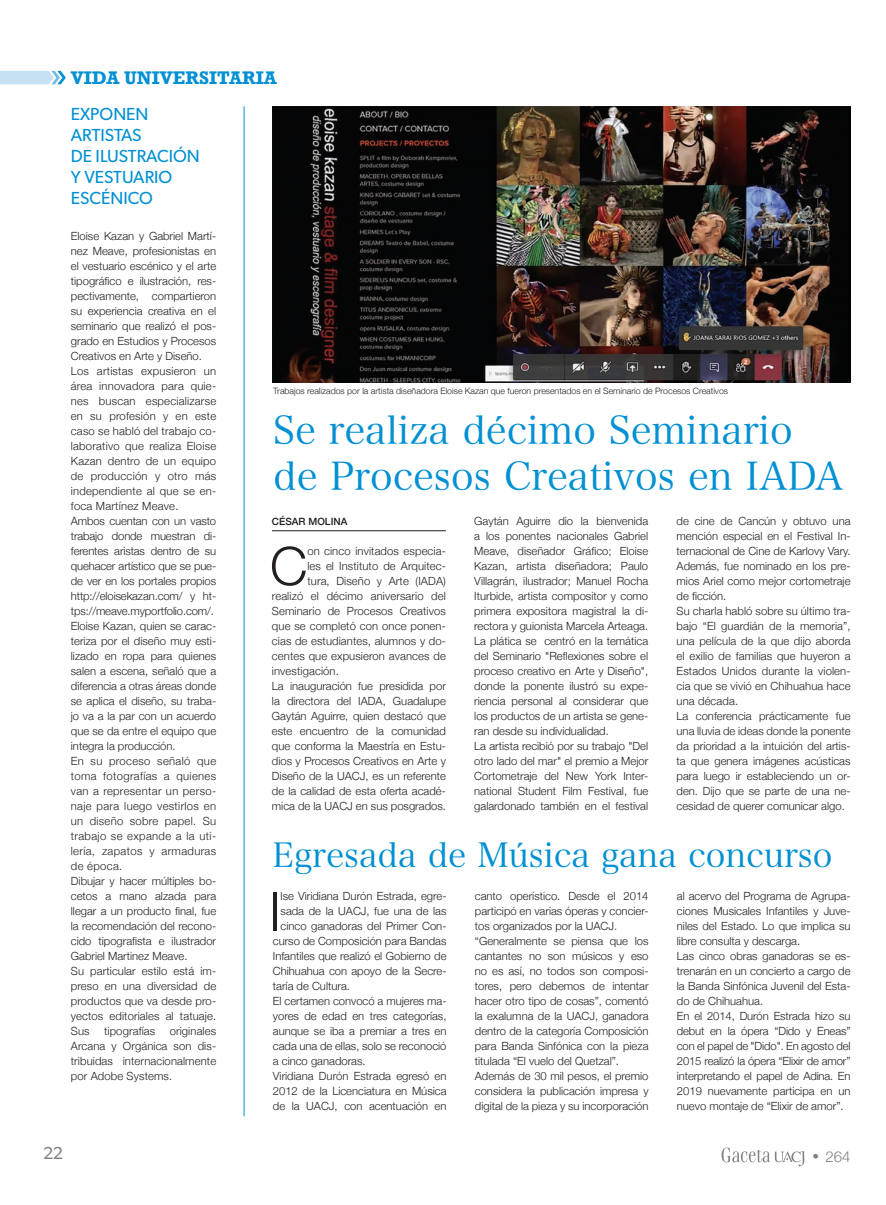
<style>
.page{position:relative;width:886px;height:1205px;background:#fff}
.page>*{position:absolute;margin:0;border:0;box-sizing:border-box;transform-origin:0 0}
.Texto{font:300 53.25px "Helvetica Neue";color:#231f20}
.Cabeza_principal{font:38.75px "Hira Min Pro N W3";color:#0090d3}
.Cabeza_secundaria{font:33.75px "Hira Min Pro N W3";color:#0090d3}
.t1{font:700 18.75px "Rockwell";color:#0090d3}
.Cabeza_columna{font:17.5px "Gibson";color:#0090d3}
.t2{font:17.5px "Gibson";color:#808285}
.t3{font:300 15px "Helvetica Neue";color:#808285}
.Texto-2{font:300 11.25px/15px "Helvetica Neue";color:#231f20;text-align:justify}
.Firma_nota{font:500 10px "Helvetica Neue";color:#231f20}
.Pie_de_foto{font:300 8.75px "Helvetica Neue";color:#231f20}
.s1{font-family:"Futura";font-weight:500;font-stretch:condensed}
</style>
<div class="page">
<svg style="left:721px;top:1147px;width:83px;height:19px"></svg>
<hr style="left:244px;top:106px;width:1px;height:1010px;background:#0090d3">
<svg style="left:0;top:71px;width:66px;height:13px"></svg>
<img style="left:273px;top:106px;width:577px;height:276px">
<hr style="left:272px;top:530px;width:174px;height:1px;background:#231f20">
<p class="t1" style="left:71px;top:66px;width:208px">VIDA UNIVERSITARIA</p>
<p class="Cabeza_columna" style="left:71px;top:104px;width:79px">EXPONEN</p>
<p class="Cabeza_columna" style="left:71px;top:125px;width:72px">ARTISTAS</p>
<p class="Cabeza_columna" style="left:71px;top:146px;width:131px">DE ILUSTRACIÓN</p>
<p class="Cabeza_columna" style="left:71px;top:167px;width:103px">Y VESTUARIO</p>
<p class="Cabeza_columna" style="left:71px;top:188px;width:83px">ESCÉNICO</p>
<p class="Texto-2" style="left:71px;top:228px;width:147px">Eloise Kazan y Gabriel Martí&shy;nez Meave, profesionistas en el vestuario escénico y el arte tipográfico e ilustración, res&shy;pectivamente, compartieron su experiencia creativa en el seminario que realizó el pos&shy;grado en Estudios y Procesos Creativos en Arte y Diseño.</p>
<p class="Texto-2" style="left:71px;top:363px;width:147px">Los artistas expusieron un área innovadora para quie&shy;nes buscan especializarse en su profesión y en este caso se habló del trabajo co&shy;laborativo que realiza Eloise Kazan dentro de un equipo de producción y otro más independiente al que se en&shy;foca Martínez Meave.</p>
<p class="Texto-2" style="left:71px;top:513px;width:147px">Ambos cuentan con un vasto trabajo donde muestran di&shy;ferentes aristas dentro de su quehacer artístico que se pue&shy;de ver en los portales propios http://eloisekazan.com/ y ht&shy;tps://meave.myportfolio.com/.</p>
<p class="Texto-2" style="left:71px;top:618px;width:147px">Eloise Kazan, quien se carac&shy;teriza por el diseño muy esti&shy;lizado en ropa para quienes salen a escena, señaló que a diferencia a otras áreas donde se aplica el diseño, su traba&shy;jo va a la par con un acuerdo que se da entre el equipo que integra la producción.</p>
<p class="Texto-2" style="left:71px;top:753px;width:147px">En su proceso señaló que toma fotografías a quienes van a representar un perso&shy;naje para luego vestirlos en un diseño sobre papel. Su trabajo se expande a la uti&shy;lería, zapatos y armaduras de época.</p>
<p class="Texto-2" style="left:71px;top:873px;width:147px">Dibujar y hacer múltiples bo&shy;cetos a mano alzada para llegar a un producto final, fue la recomendación del recono&shy;cido tipografista e ilustrador Gabriel Martinez Meave.</p>
<p class="Texto-2" style="left:71px;top:962px;width:147px">Su particular estilo está im&shy;preso en una diversidad de productos que va desde pro&shy;yectos editoriales al tatuaje.<br>Sus</p>
<p class="Texto-2" style="left:104px;top:1022px;width:53px">tipografías</p>
<p class="Texto-2" style="left:71px;top:1022px;width:147px;text-indent:99px">originales Arcana y Orgánica son dis&shy;tribuidas internacionalmente por Adobe Systems.</p>
<p class="Pie_de_foto" style="left:273px;top:384px;width:456px">Trabajos realizados por la artista diseñadora Eloise Kazan que fueron presentados en el Seminario de Procesos Creativos</p>
<p class="Cabeza_principal" style="left:273px;top:397px;width:521px">Se realiza décimo Seminario</p>
<p class="Cabeza_principal" style="left:273px;top:443px;width:572px">de Procesos Creativos en IADA</p>
<p class="Firma_nota" style="left:272px;top:513px;width:77px">CÉSAR MOLINA</p>
<p class="Texto" style="left:270px;top:523px;width:39px">C</p>
<p class="Texto-2" style="left:307px;top:543px;width:140px">on cinco invitados especia-</p>
<p class="Texto-2" style="left:307px;top:558px;width:140px">les el Instituto de Arquitec-</p>
<p class="Texto-2" style="left:307px;top:573px;width:140px">tura, Diseño y Arte (IADA)</p>
<p class="Texto-2" style="left:272px;top:588px;width:175px">realizó el décimo aniversario del</p>
<p class="Texto-2" style="left:272px;top:603px;width:175px">Seminario de Procesos Creativos</p>
<p class="Texto-2" style="left:272px;top:618px;width:175px">que se completó con once ponen-</p>
<p class="Texto-2" style="left:272px;top:633px;width:175px">cias de estudiantes, alumnos y do-</p>
<p class="Texto-2" style="left:272px;top:648px;width:175px">centes que expusieron avances de</p>
<p class="Texto-2" style="left:272px;top:663px;width:68px">investigación.</p>
<p class="Texto-2" style="left:272px;top:678px;width:175px">La inauguración fue presidida por la directora del IADA, Guadalupe Gaytán Aguirre, quien destacó que este encuentro de la comunidad que conforma la Maestría en Estu&shy;dios y Procesos Creativos en Arte y Diseño de la UACJ, es un referente de la calidad de esta oferta acadé&shy;mica de la UACJ en sus posgrados.</p>
<p class="Texto-2" style="left:474px;top:513px;width:175px">Gaytán Aguirre dio la bienvenida a los ponentes nacionales Gabriel Meave, diseñador Gráfico; Eloise Kazan, artista diseñadora; Paulo Villagrán, ilustrador; Manuel Rocha Iturbide, artista compositor y como primera expositora magistral la di&shy;rectora y guionista Marcela Arteaga.</p>
<p class="Texto-2" style="left:474px;top:633px;width:175px">La plática se centró en la temática del Seminario "Reflexiones sobre el proceso creativo en Arte y Diseño", donde la ponente ilustró su expe&shy;riencia personal al considerar que los productos de un artista se gene&shy;ran desde su individualidad.</p>
<p class="Texto-2" style="left:474px;top:738px;width:175px">La artista recibió por su trabajo "Del otro lado del mar" el premio a Mejor Cortometraje del New York Inter&shy;national Student Film Festival, fue galardonado también en el festival</p>
<p class="Texto-2" style="left:676px;top:513px;width:175px">de cine de Cancún y obtuvo una mención especial en el Festival In&shy;ternacional de Cine de Karlovy Vary.<br>Además, fue nominado en los pre&shy;mios Ariel como mejor cortometraje de ficción.</p>
<p class="Texto-2" style="left:676px;top:603px;width:175px">Su charla habló sobre su último tra&shy;bajo “El guardián de la memoria”, una película de la que dijo aborda el exilio de familias que huyeron a Estados Unidos durante la violen&shy;cia que se vivió en Chihuahua hace una década.</p>
<p class="Texto-2" style="left:676px;top:707px;width:175px">La conferencia prácticamente fue una lluvia de ideas donde la ponente da prioridad a la intuición del artis&shy;ta que genera imágenes acústicas para luego ir estableciendo un or&shy;den. Dijo que se parte de una ne&shy;cesidad de querer comunicar algo.</p>
<p class="Cabeza_secundaria" style="left:273px;top:826px;width:561px">Egresada de Música gana concurso</p>
<p class="Texto" style="left:269px;top:868px;width:13px">I</p>
<p class="Texto-2" style="left:281px;top:888px;width:167px">lse Viridiana Durón Estrada, egre-</p>
<p class="Texto-2" style="left:281px;top:903px;width:167px">sada de la UACJ, fue una de las</p>
<p class="Texto-2" style="left:281px;top:918px;width:167px">cinco ganadoras del Primer Con-</p>
<p class="Texto-2" style="left:273px;top:933px;width:175px">curso de Composición para Bandas</p>
<p class="Texto-2" style="left:273px;top:948px;width:175px">Infantiles que realizó el Gobierno de</p>
<p class="Texto-2" style="left:273px;top:963px;width:175px">Chihuahua con apoyo de la Secre-</p>
<p class="Texto-2" style="left:273px;top:978px;width:79px">taría de Cultura.</p>
<p class="Texto-2" style="left:273px;top:993px;width:175px">El certamen convocó a mujeres ma&shy;yores de edad en tres categorías, aunque se iba a premiar a tres en cada una de ellas, solo se reconoció a cinco ganadoras.</p>
<p class="Texto-2" style="left:273px;top:1068px;width:175px">Viridiana Durón Estrada egresó en 2012 de la Licenciatura en Música de la UACJ, con acentuación en</p>
<p class="Texto-2" style="left:475px;top:888px;width:175px">canto operístico. Desde el 2014 participó en varias óperas y concier&shy;tos organizados por la UACJ.</p>
<p class="Texto-2" style="left:475px;top:933px;width:175px">“Generalmente se piensa que los cantantes no son músicos y eso no es así, no todos son composi&shy;tores, pero debemos de intentar hacer otro tipo de cosas”, comentó la exalumna de la UACJ, ganadora dentro de la categoría Composición para Banda Sinfónica con la pieza titulada “El vuelo del Quetzal”.</p>
<p class="Texto-2" style="left:475px;top:1068px;width:175px">Además de 30 mil pesos, el premio considera la publicación impresa y digital de la pieza y su incorporación</p>
<p class="Texto-2" style="left:677px;top:888px;width:175px">al acervo del Programa de Agrupa&shy;ciones Musicales Infantiles y Juve&shy;niles del Estado. Lo que implica su libre consulta y descarga.</p>
<p class="Texto-2" style="left:677px;top:948px;width:175px">Las cinco obras ganadoras se es&shy;trenarán en un concierto a cargo de la Banda Sinfónica Juvenil del Esta&shy;do de Chihuahua.</p>
<p class="Texto-2" style="left:677px;top:1008px;width:175px">En el 2014, Durón Estrada hizo su debut en la ópera “Dido y Eneas” con el papel de "Dido". En agosto del 2015 realizó la ópera “Elixir de amor” interpretando el papel de Adina. En 2019 nuevamente participa en un nuevo montaje de “Elixir de amor”.</p>
<h3 class="t2" style="left:43px;top:1143px;width:21px">22</h3>
<h3 class="t3" style="left:810px;top:1144px;width:42px"><span class="s1">•</span> 264</h3>
</div>
